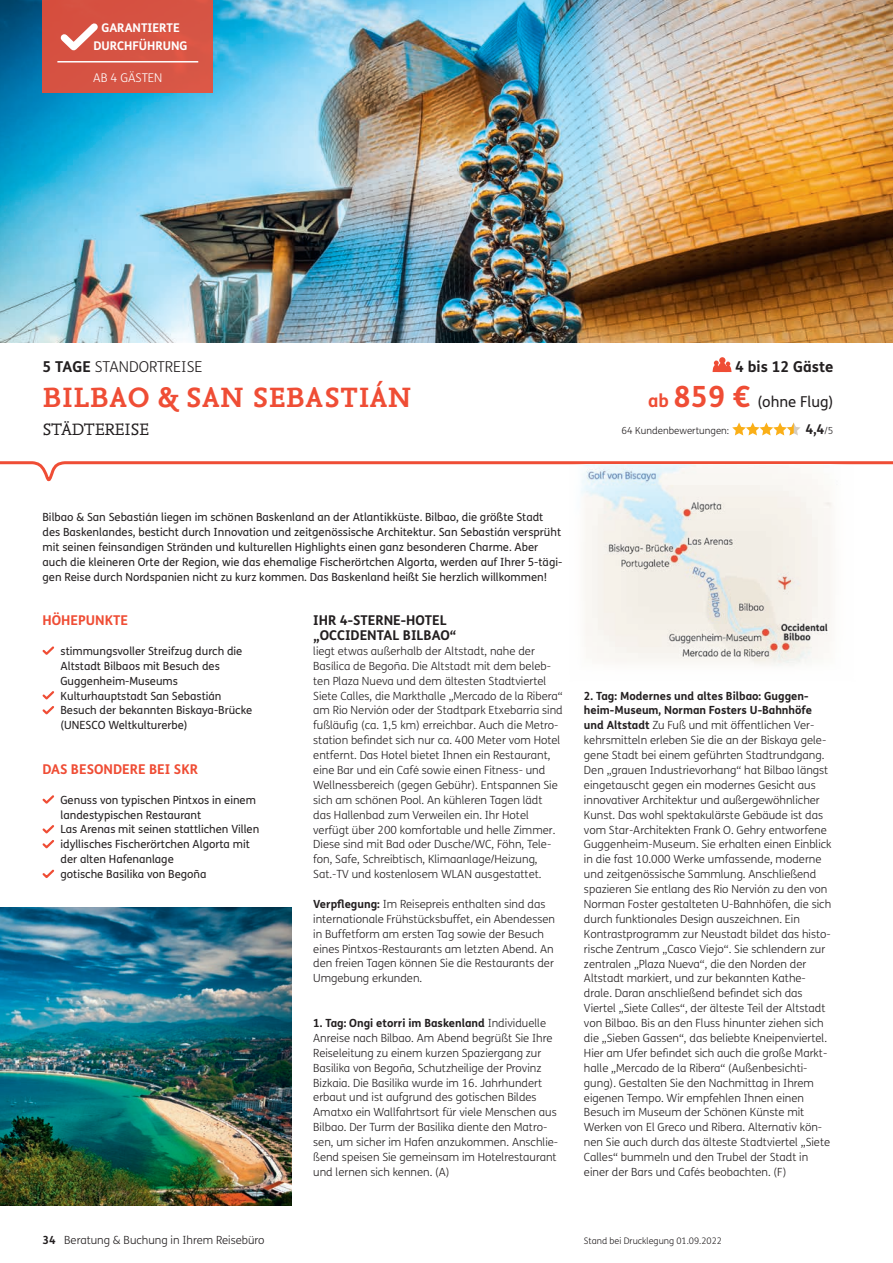
<style>
.page{position:relative;width:893px;height:1263px;background:#fff}
.page>*{position:absolute;margin:0;border:0;box-sizing:border-box;transform-origin:0 0}
.t1{font:700 29.25px "Nexus Mix Pro";letter-spacing:.01em;color:#ef4d35}
.t2{font:17.25px "Nexus Mix Pro";letter-spacing:.01em;color:#231f20}
.t3{font:300 15px "FS Me";color:#231f20}
.t4{font:15px "FS Me";color:#231f20}
.t5{font:700 15px "FS Me";color:#231f20}
.t6{font:700 13.5px/14.9px "FS Me";color:#231f20}
.t7{font:700 13.5px "FS Me";color:#ef4d35}
.t8{font:700 12px/18px "FS Me";color:#fff;text-align:center}
.t9{font:300 12px "FS Me";color:#fff}
.t10{font:300 11.25px/14.9px "FS Me";color:#231f20}
.t11{font:11.25px/14.9px "FS Me";color:#231f20}
.t12{font:300 9.75px "FS Me";color:#231f20}
.t13{font:300 9px "FS Me";color:#231f20}
.s1{font-weight:700}
.s2{font-weight:700;font-size:18px;color:#ef4d35}
.s3{font-weight:700;font-size:29.25px;color:#ef4d35}
.s4{font-weight:300;font-size:9.75px}
</style>
<div class="page">
<svg style="left:0;top:461px;width:893px;height:21px"></svg>
<img style="left:570px;top:464px;width:285px;height:201px">
<img style="left:0;top:0;width:893px;height:342px">
<div style="left:43px;top:0;width:170px;height:92px;background:#d65344"></div>
<hr style="left:57px;top:61px;width:141px;height:2px;background:#fff">
<svg style="left:60px;top:23px;width:38px;height:28px"></svg>
<svg style="left:42px;top:646px;width:13px;height:9px"></svg>
<svg style="left:42px;top:691px;width:13px;height:24px"></svg>
<svg style="left:42px;top:795px;width:13px;height:9px"></svg>
<svg style="left:42px;top:825px;width:12px;height:24px"></svg>
<svg style="left:42px;top:869px;width:13px;height:9px"></svg>
<svg style="left:712px;top:357px;width:20px;height:15px"></svg>
<svg style="left:732px;top:422px;width:69px;height:13px"></svg>
<img style="left:0;top:908px;width:292px;height:297px">
<p class="t8" style="left:94px;top:19px;width:96px">GARANTIERTE<br>DURCHFÜHRUNG</p>
<p class="t9" style="left:93px;top:69px;width:71px">AB 4 GÄSTEN</p>
<h3 class="t3" style="left:43px;top:356px;width:161px"><span class="s1">5 TAGE</span> STANDORTREISE</h3>
<h1 class="t1" style="left:43px;top:375px;width:370px">BILBAO &amp; SAN SEBASTIÁN</h1>
<h2 class="t2" style="left:43px;top:416px;width:108px">STÄDTEREISE</h2>
<h3 class="t5" style="left:735px;top:355px;width:100px">4 bis 12 Gäste</h3>
<h3 class="t4" style="left:648px;top:392px;width:187px"><span class="s2">ab</span> <span class="s3">859 €</span> (ohne Flug)</h3>
<p class="t12" style="left:622px;top:424px;width:109px">64 Kundenbewertungen:</p>
<p class="t6" style="left:805px;top:421px;width:30px">4,4<span class="s4">/5</span></p>
<p class="t11" style="left:43px;top:509px;width:521px">Bilbao &amp; San Sebastián liegen im schönen Baskenland an der Atlantikküste. Bilbao, die größte Stadt des Baskenlandes, besticht durch Innovation und zeitgenössische Architektur. San Sebastián versprüht mit seinen feinsandigen Stränden und kulturellen Highlights einen ganz besonderen Charme. Aber auch die kleineren Orte der Region, wie das ehemalige Fischerörtchen Algorta, werden auf Ihrer 5-tägi&shy;gen Reise durch Nordspanien nicht zu kurz kommen. Das Baskenland heißt Sie herzlich willkommen!</p>
<p class="t7" style="left:43px;top:610px;width:87px">HÖHEPUNKTE</p>
<p class="t11" style="left:61px;top:643px;width:193px">stimmungsvoller Streifzug durch die<br>Altstadt Bilbaos mit Besuch des<br>Guggenheim-Museums<br>Kulturhauptstadt San Sebastián<br>Besuch der bekannten Biskaya-Brücke (UNESCO Weltkulturerbe)</p>
<p class="t7" style="left:43px;top:759px;width:157px">DAS BESONDERE BEI SKR</p>
<p class="t11" style="left:61px;top:792px;width:200px">Genuss von typischen Pintxos in einem landestypischen Restaurant<br>Las Arenas mit seinen stattlichen Villen idyllisches Fischerörtchen Algorta mit der alten Hafenanlage<br>gotische Basilika von Begoña</p>
<p class="t6" style="left:313px;top:612px;width:145px">IHR 4-STERNE-HOTEL „OCCIDENTAL BILBAO“</p>
<p class="t10" style="left:313px;top:643px;width:251px">liegt etwas außerhalb der Altstadt, nahe der Basílica de Begoña. Die Altstadt mit dem beleb&shy;ten Plaza Nueva und dem ältesten Stadtviertel Siete Calles, die Markthalle „Mercado de la Ribera“ am Rio Nervión oder der Stadtpark Etxebarria sind fußläufig (ca. 1,5 km) erreichbar. Auch die Metro&shy;station befindet sich nur ca. 400 Meter vom Hotel entfernt. Das Hotel bietet Ihnen ein Restaurant, eine Bar und ein Café sowie einen Fitness- und Wellnessbereich (gegen Gebühr). Entspannen Sie sich am schönen Pool. An kühleren Tagen lädt das Hallenbad zum Verweilen ein. Ihr Hotel verfügt über 200 komfortable und helle Zimmer.<br>Diese sind mit Bad oder Dusche/WC, Föhn, Tele&shy;fon, Safe, Schreibtisch, Klimaanlage/Heizung, Sat.-TV und kostenlosem WLAN ausgestattet.</p>
<p class="t10" style="left:313px;top:896px;width:243px"><span class="s1">Verpflegung:</span> Im Reisepreis enthalten sind das internationale Frühstücksbuffet, ein Abendessen in Buffetform am ersten Tag sowie der Besuch eines Pintxos-Restaurants am letzten Abend. An den freien Tagen können Sie die Restaurants der Umgebung erkunden.</p>
<p class="t10" style="left:313px;top:1015px;width:246px"><span class="s1">1. Tag: Ongi etorri im Baskenland</span> Individuelle Anreise nach Bilbao. Am Abend begrüßt Sie Ihre Reiseleitung zu einem kurzen Spaziergang zur Basilika von Begoña, Schutzheilige der Provinz Bizkaia. Die Basilika wurde im 16. Jahrhundert erbaut und ist aufgrund des gotischen Bildes Amatxo ein Wallfahrtsort für viele Menschen aus Bilbao. Der Turm der Basilika diente den Matro&shy;sen, um sicher im Hafen anzukommen. Anschlie&shy;ßend speisen Sie gemeinsam im Hotelrestaurant und lernen sich kennen. (A)</p>
<p class="t10" style="left:584px;top:688px;width:249px"><span class="s1">2. Tag: Modernes und altes Bilbao: Guggen&shy;heim-Museum, Norman Fosters U-Bahnhöfe und Altstadt</span> Zu Fuß und mit öffentlichen Ver&shy;kehrsmitteln erleben Sie die an der Biskaya gele&shy;gene Stadt bei einem geführten Stadtrundgang.<br>Den „grauen Industrievorhang“ hat Bilbao längst eingetauscht gegen ein modernes Gesicht aus innovativer Architektur und außergewöhnlicher Kunst. Das wohl spektakulärste Gebäude ist das vom Star-Architekten Frank O. Gehry entworfene Guggenheim-Museum. Sie erhalten einen Einblick in die fast 10.000 Werke umfassende, moderne und zeitgenössische Sammlung. Anschließend spazieren Sie entlang des Rio Nervión zu den von Norman Foster gestalteten U-Bahnhöfen, die sich durch funktionales Design auszeichnen. Ein Kontrastprogramm zur Neustadt bildet das histo&shy;rische Zentrum „Casco Viejo“. Sie schlendern zur zentralen „Plaza Nueva“, die den Norden der Altstadt markiert, und zur bekannten Kathe&shy;drale. Daran anschließend befindet sich das Viertel „Siete Calles“, der älteste Teil der Altstadt von Bilbao. Bis an den Fluss hinunter ziehen sich die „Sieben Gassen“, das beliebte Kneipenviertel.<br>Hier am Ufer befindet sich auch die große Markt&shy;halle „Mercado de la Ribera“ (Außenbesichti&shy;gung). Gestalten Sie den Nachmittag in Ihrem eigenen Tempo. Wir empfehlen Ihnen einen Besuch im Museum der Schönen Künste mit Werken von El Greco und Ribera. Alternativ kön&shy;nen Sie auch durch das älteste Stadtviertel „Siete Calles“ bummeln und den Trubel der Stadt in einer der Bars und Cafés beobachten. (F)</p>
<p class="t10" style="left:43px;top:1232px;width:224px"><span class="s1">34</span> Beratung &amp; Buchung in Ihrem Reisebüro</p>
<p class="t13" style="left:584px;top:1234px;width:140px">Stand bei Drucklegung 01.09.2022</p>
</div>
